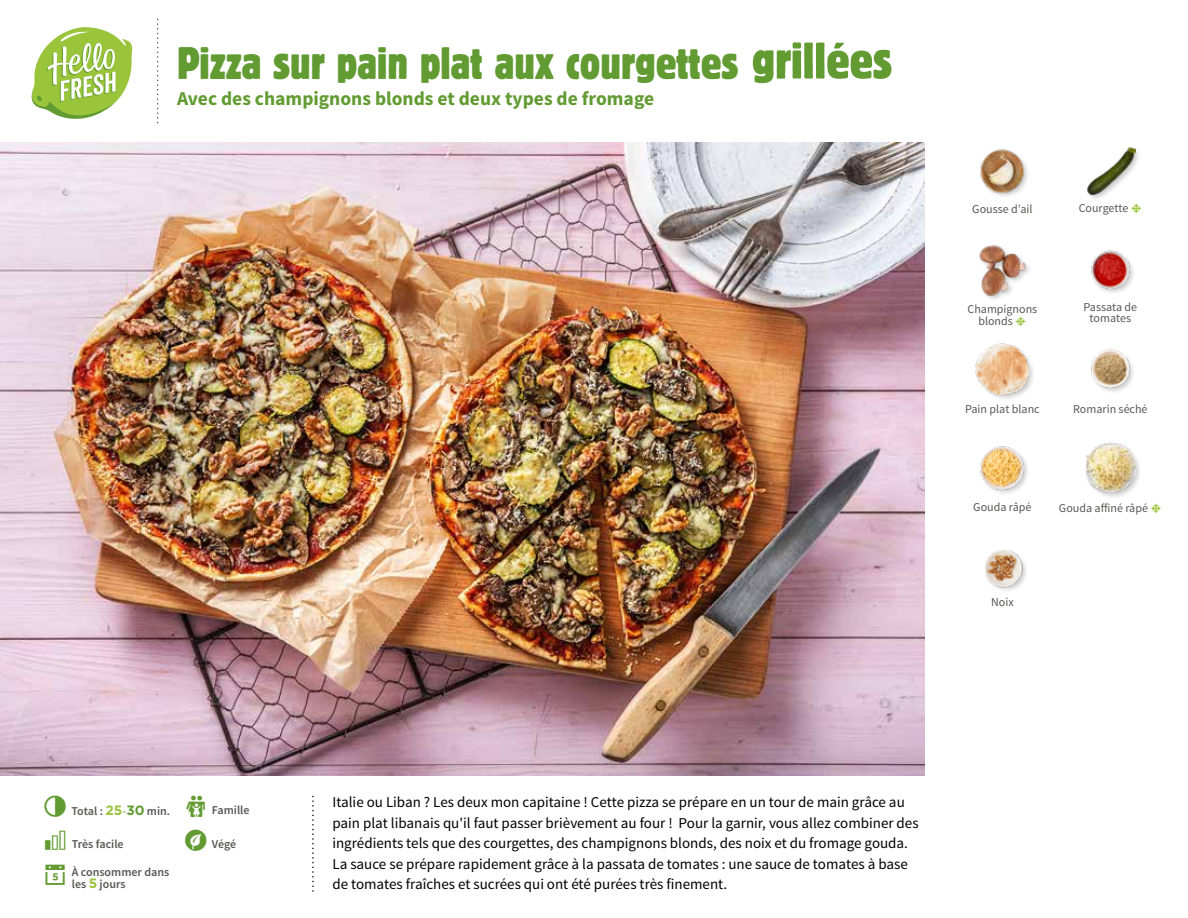
<style>
.page{position:relative;width:1188px;height:918px;background:#fff}
.page>*{position:absolute;margin:0;border:0;box-sizing:border-box;transform-origin:0 0}
.t1{font:condensed 45px "Block Berthold BQ";color:#619b31}
.t2{font:700 19.5px "Source Sans Pro";color:#619b31}
.t3{font:15px/20.5px "Source Sans Pro";color:#000}
.t4{font:12px/10.5px "Source Sans Pro";color:#575756;text-align:center}
.t5{font:600 12px/12.9px "Source Sans Pro";color:#575756}
.s1{font-size:51px}
.s2{font-family:"Gotham";font-weight:700;font-size:13.5px;color:#9ac43a}
.s3{color:#87ac54}
.s4{font-family:"Gotham";font-weight:700;font-size:13.5px;color:#619b31}
</style>
<div class="page">
<svg style="left:31px;top:27px;width:102px;height:92px"></svg>
<img style="left:0;top:142px;width:925px;height:634px">
<div style="left:1086px;top:147px;width:56px;height:55px;background:#000;opacity:.2"></div>
<img style="left:1086px;top:147px;width:49px;height:49px">
<img style="left:1091px;top:349px;width:42px;height:43px">
<img style="left:1091px;top:250px;width:42px;height:43px">
<div style="left:1084px;top:442px;width:58px;height:57px;background:#000;opacity:.2"></div>
<img style="left:1085px;top:443px;width:50px;height:50px">
<img style="left:980px;top:149px;width:48px;height:47px">
<div style="left:974px;top:342px;width:62px;height:60px;background:#000;opacity:.2"></div>
<img style="left:974px;top:342px;width:56px;height:55px">
<img style="left:980px;top:446px;width:48px;height:47px">
<img style="left:985px;top:550px;width:41px;height:40px">
<img style="left:979px;top:245px;width:50px;height:53px">
<h1 class="t1" style="left:177px;top:37px;width:716px">Pizza sur pain plat aux courgettes <span class="s1">grillées</span></h1>
<h2 class="t2" style="left:177px;top:86px;width:479px">Avec des champignons blonds et deux types de fromage</h2>
<p class="t4" style="left:972px;top:204px;width:62px">Gousse d’ail</p>
<p class="t4" style="left:1079px;top:203px;width:51px">Courgette</p>
<p class="t4" style="left:978px;top:303px;width:60px;line-height:12px;text-align:left;text-indent:-11px">Champignons blonds</p>
<p class="t4" style="left:1083px;top:302px;width:55px">Passata de tomates</p>
<p class="t4" style="left:965px;top:404px;width:76px">Pain plat blanc</p>
<p class="t4" style="left:1073px;top:404px;width:76px">Romarin séché</p>
<p class="t4" style="left:973px;top:502px;width:60px">Gouda râpé</p>
<p class="t4" style="left:1059px;top:503px;width:91px">Gouda affiné râpé</p>
<p class="t4" style="left:991px;top:596px;width:24px">Noix</p>
<p class="t5" style="left:71px;top:805px;width:100px">Total : <span class="s2">25</span><span class="s3">-</span><span class="s4">30</span> min.</p>
<p class="t5" style="left:212px;top:804px;width:39px">Famille</p>
<p class="t5" style="left:72px;top:838px;width:53px">Très facile</p>
<p class="t5" style="left:212px;top:838px;width:26px">Végé</p>
<p class="t5" style="left:72px;top:865px;width:99px">À consommer dans les <span class="s2">5</span> jours</p>
<p class="t3" style="left:332px;top:792px;width:588px">Italie ou Liban ? Les deux mon capitaine ! Cette pizza se prépare en un tour de main grâce au pain plat libanais qu'il faut passer brièvement au four ! Pour la garnir, vous allez combiner des ingrédients tels que des courgettes, des champignons blonds, des noix et du fromage gouda.<br>La sauce se prépare rapidement grâce à la passata de tomates : une sauce de tomates à base de tomates fraîches et sucrées qui ont été purées très finement.</p>
</div>
